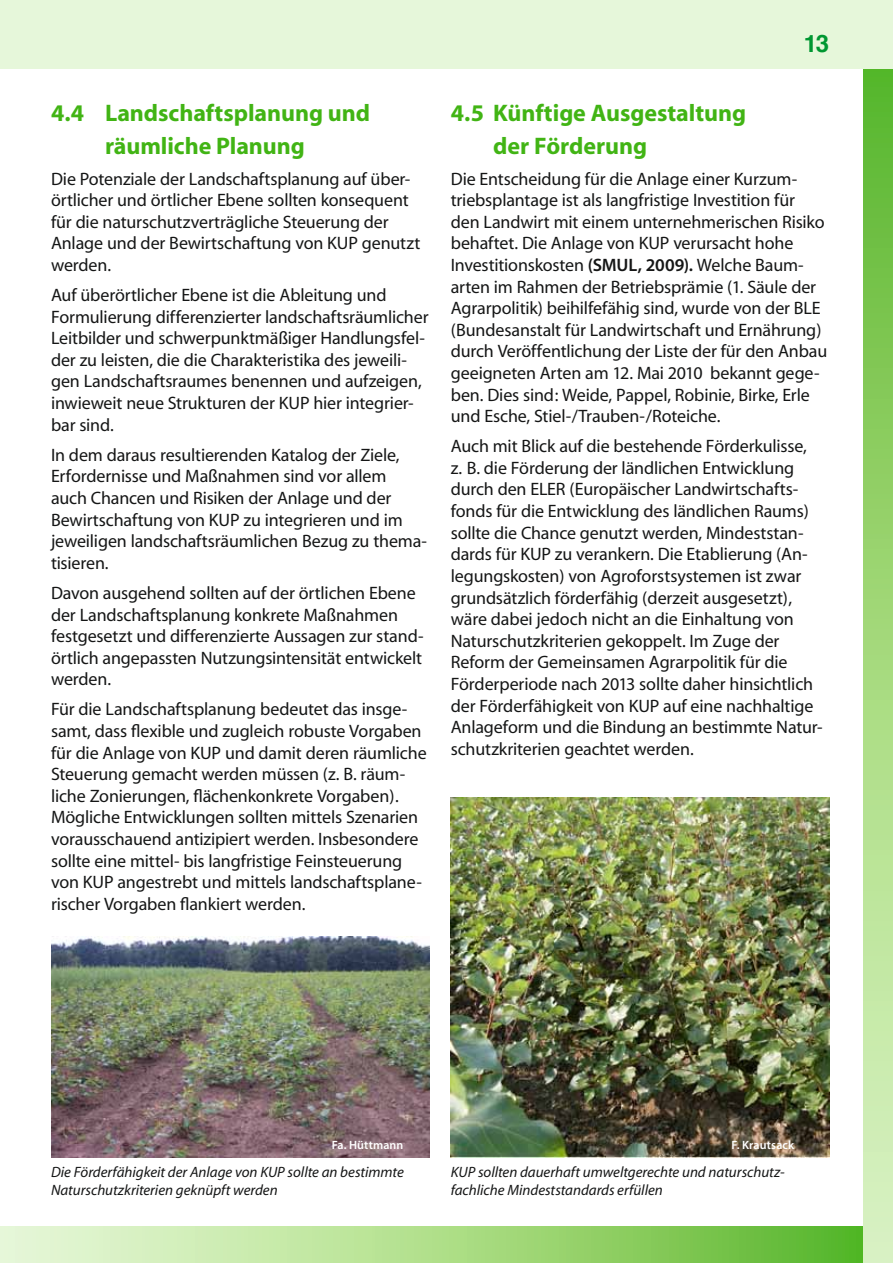
<style>
.page{position:relative;width:893px;height:1263px;background:#fff}
.page>*{position:absolute;margin:0;border:0;box-sizing:border-box;transform-origin:0 0}
.t1{font:700 24px/33.8px "Myriad";letter-spacing:-.005em;color:#41b414}
.t2{font:700 24px "Helvetica";color:#009731}
.t3{font:18px/21.6px "Myriad";letter-spacing:-.01em;color:#151616}
.t4{font:italic 15px/18px "Myriad";letter-spacing:-.005em;color:#151616}
.t5{font:600 12px "Myriad Pro";letter-spacing:.01em;color:#fff}
.s1{font-family:"Myriad Pro";font-weight:600}
</style>
<div class="page">
<div style="left:0;top:1226px;width:893px;height:37px;background:linear-gradient(to right,#f3fde1,#5ab726)"></div>
<div style="left:863px;top:0;width:30px;height:1263px;background:linear-gradient(to bottom,#58b627,#e2f6c9)"></div>
<div style="left:0;top:0;width:893px;height:68px;background:#e6f7da"></div>
<img style="left:51px;top:936px;width:378px;height:221px">
<img style="left:451px;top:797px;width:378px;height:360px">
<h1 class="t1" style="left:51px;top:97px;width:321px;text-align:center">4.4 Landschaftsplanung und räumliche Planung</h1>
<p class="t3" style="left:51px;top:169px;width:371px">Die Potenziale der Landschaftsplanung auf über&shy;örtlicher und örtlicher Ebene sollten konsequent für die naturschutzverträgliche Steuerung der Anlage und der Bewirtschaftung von KUP genutzt werden.</p>
<p class="t3" style="left:51px;top:285px;width:379px">Auf überörtlicher Ebene ist die Ableitung und Formulierung differenzierter landschaftsräumlicher Leitbilder und schwerpunktmäßiger Handlungsfel&shy;der zu leisten, die die Charakteristika des jeweili&shy;gen Landschaftsraumes benennen und aufzeigen, inwieweit neue Strukturen der KUP hier integrier&shy;bar sind.</p>
<p class="t3" style="left:51px;top:445px;width:378px">In dem daraus resultierenden Katalog der Ziele, Erfordernisse und Maßnahmen sind vor allem<br>auch Chancen und Risiken der Anlage und der Bewirtschaftung von KUP zu integrieren und im jeweiligen landschaftsräumlichen Bezug zu thema&shy;tisieren.</p>
<p class="t3" style="left:51px;top:583px;width:374px">Davon ausgehend sollten auf der örtlichen Ebene der Landschaftsplanung konkrete Maßnahmen festgesetzt und differenzierte Aussagen zur stand&shy;örtlich angepassten Nutzungsintensität entwickelt werden.</p>
<p class="t3" style="left:51px;top:699px;width:377px">Für die Landschaftsplanung bedeutet das insge&shy;samt, dass flexible und zugleich robuste Vorgaben für die Anlage von KUP und damit deren räumliche Steuerung gemacht werden müssen (z. B. räum&shy;liche Zonierungen, flächenkonkrete Vorgaben).<br>Mögliche Entwicklungen sollten mittels Szenarien vorausschauend antizipiert werden. Insbesondere sollte eine mittel- bis langfristige Feinsteuerung von KUP angestrebt und mittels landschaftsplane&shy;rischer Vorgaben flankiert werden.</p>
<h1 class="t2" style="left:804px;top:24px;width:27px">13</h1>
<h1 class="t1" style="left:493px;top:97px;width:254px;text-indent:-43px">4.5 Künftige Ausgestaltung der Förderung</h1>
<p class="t3" style="left:451px;top:169px;width:378px">Die Entscheidung für die Anlage einer Kurzum&shy;triebsplantage ist als langfristige Investition für den Landwirt mit einem unternehmerischen Risiko behaftet. Die Anlage von KUP verursacht hohe Investitionskosten <span class="s1">(SMUL, 2009).</span> Welche Baum&shy;arten im Rahmen der Betriebsprämie (1. Säule der Agrarpolitik) beihilfefähig sind, wurde von der BLE (Bundesanstalt für Landwirtschaft und Ernährung) durch Veröffentlichung der Liste der für den Anbau geeigneten Arten am 12. Mai 2010 bekannt gege&shy;ben. Dies sind: Weide, Pappel, Robinie, Birke, Erle und Esche, Stiel-/Trauben-/Roteiche.</p>
<p class="t3" style="left:451px;top:436px;width:373px">Auch mit Blick auf die bestehende Förderkulisse, z. B. die Förderung der ländlichen Entwicklung durch den ELER (Europäischer Landwirtschafts&shy;fonds für die Entwicklung des ländlichen Raums) sollte die Chance genutzt werden, Mindeststan&shy;dards für KUP zu verankern. Die Etablierung (An&shy;legungskosten) von Agroforstsystemen ist zwar grundsätzlich förderfähig (derzeit ausgesetzt), wäre dabei jedoch nicht an die Einhaltung von Naturschutzkriterien gekoppelt. Im Zuge der Reform der Gemeinsamen Agrarpolitik für die Förderperiode nach 2013 sollte daher hinsichtlich der Förderfähigkeit von KUP auf eine nachhaltige Anlageform und die Bindung an bestimmte Natur&shy;schutzkriterien geachtet werden.</p>
<p class="t5" style="left:332px;top:1137px;width:73px">Fa. Hüttmann</p>
<p class="t4" style="left:51px;top:1163px;width:354px">Die Förderfähigkeit der Anlage von KUP sollte an bestimmte<br>Naturschutzkriterien geknüpft werden</p>
<p class="t5" style="left:731px;top:1137px;width:64px">F. Krautsack</p>
<p class="t4" style="left:451px;top:1163px;width:335px">KUP sollten dauerhaft umweltgerechte und naturschutz&shy;fachliche Mindeststandards erfüllen</p>
</div>
